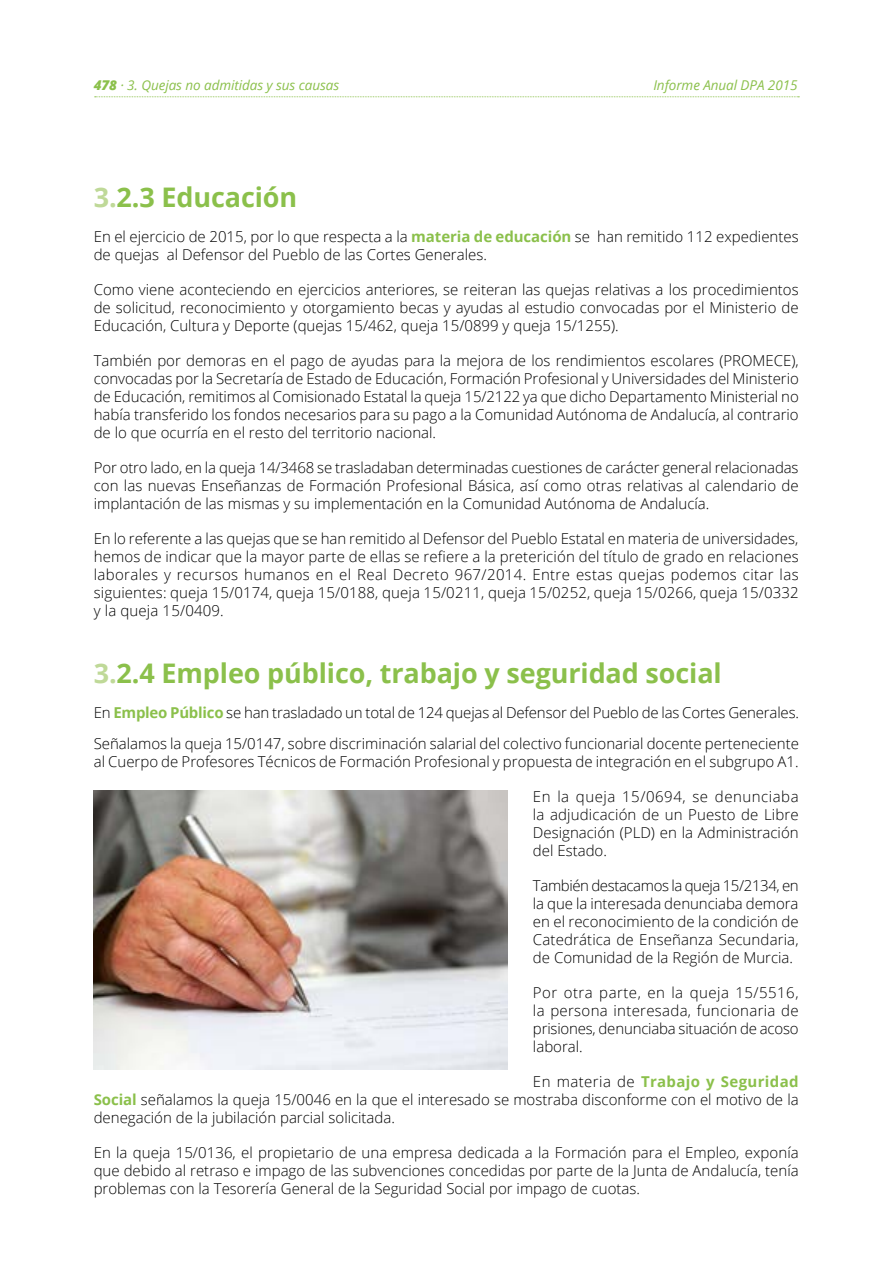
<style>
.page{position:relative;width:893px;height:1263px;background:#fff}
.page>*{position:absolute;margin:0;border:0;box-sizing:border-box;transform-origin:0 0}
.t1{font:700 27px "Open Sans";letter-spacing:-.005em;color:#8bc04b}
.t2{font:300 15px/18px "Open Sans";color:#000;text-align:justify}
.t3{font:italic 13.5px "Open Sans";letter-spacing:-.005em;color:#8bc04b}
.s1{font-weight:800}
.s2{color:#bfd998}
.s3{font-weight:700;color:#8bc04b}
</style>
<div class="page">
<svg style="left:95px;top:96px;width:704px;height:1px"></svg>
<img style="left:94px;top:790px;width:413px;height:279px">
<p class="t3" style="left:94px;top:76px;width:247px"><span class="s1">478</span> · 3. Quejas no admitidas y sus causas</p>
<p class="t3" style="left:653px;top:76px;width:146px">Informe Anual DPA 2015</p>
<h1 class="t1" style="left:94px;top:178px;width:205px"><span class="s2">3.</span>2.3 Educación</h1>
<p class="t2" style="left:94px;top:227px;width:706px">En el ejercicio de 2015, por lo que respecta a la <span class="s3">materia de educación</span> se han remitido 112 expedientes de quejas al Defensor del Pueblo de las Cortes Generales.</p>
<p class="t2" style="left:94px;top:280px;width:706px">Como viene aconteciendo en ejercicios anteriores, se reiteran las quejas relativas a los procedimientos de solicitud, reconocimiento y otorgamiento becas y ayudas al estudio convocadas por el Ministerio de Educación, Cultura y Deporte (quejas 15/462, queja 15/0899 y queja 15/1255).</p>
<p class="t2" style="left:94px;top:352px;width:707px">También por demoras en el pago de ayudas para la mejora de los rendimientos escolares (PROMECE), convocadas por la Secretaría de Estado de Educación, Formación Profesional y Universidades del Ministerio de Educación, remitimos al Comisionado Estatal la queja 15/2122 ya que dicho Departamento Ministerial no había transferido los fondos necesarios para su pago a la Comunidad Autónoma de Andalucía, al contrario de lo que ocurría en el resto del territorio nacional.</p>
<p class="t2" style="left:94px;top:459px;width:706px">Por otro lado, en la queja 14/3468 se trasladaban determinadas cuestiones de carácter general relacionadas con las nuevas Enseñanzas de Formación Profesional Básica, así como otras relativas al calendario de implantación de las mismas y su implementación en la Comunidad Autónoma de Andalucía.</p>
<p class="t2" style="left:94px;top:530px;width:707px">En lo referente a las quejas que se han remitido al Defensor del Pueblo Estatal en materia de universidades, hemos de indicar que la mayor parte de ellas se refiere a la preterición del título de grado en relaciones laborales y recursos humanos en el Real Decreto 967/2014. Entre estas quejas podemos citar las siguientes: queja 15/0174, queja 15/0188, queja 15/0211, queja 15/0252, queja 15/0266, queja 15/0332 y la queja 15/0409.</p>
<h1 class="t1" style="left:94px;top:655px;width:629px"><span class="s2">3.</span>2.4 Empleo público, trabajo y seguridad social</h1>
<p class="t2" style="left:94px;top:697px;width:707px;line-height:30.8px">En <span class="s3">Empleo Público</span> se han trasladado un total de 124 quejas al Defensor del Pueblo de las Cortes Generales.<br>Señalamos la queja 15/0147, sobre discriminación salarial del colectivo funcionarial docente perteneciente</p>
<p class="t2" style="left:94px;top:752px;width:706px">al Cuerpo de Profesores Técnicos de Formación Profesional y propuesta de integración en el subgrupo A1.</p>
<p class="t2" style="left:533px;top:787px;width:267px">En la queja 15/0694, se denunciaba la adjudicación de un Puesto de Libre Designación (PLD) en la Administración del Estado.</p>
<p class="t2" style="left:533px;top:876px;width:267px">También destacamos la queja 15/2134, en la que la interesada denunciaba demora en el reconocimiento de la condición de Catedrática de Enseñanza Secundaria, de Comunidad de la Región de Murcia.</p>
<p class="t2" style="left:533px;top:983px;width:267px">Por otra parte, en la queja 15/5516, la persona interesada, funcionaria de prisiones, denunciaba situación de acoso laboral.</p>
<p class="t2" style="left:94px;top:1072px;width:706px;text-indent:439px">En materia de <span class="s3">Trabajo y Seguridad Social</span> señalamos la queja 15/0046 en la que el interesado se mostraba disconforme con el motivo de la denegación de la jubilación parcial solicitada.</p>
<p class="t2" style="left:94px;top:1143px;width:706px">En la queja 15/0136, el propietario de una empresa dedicada a la Formación para el Empleo, exponía que debido al retraso e impago de las subvenciones concedidas por parte de la Junta de Andalucía, tenía problemas con la Tesorería General de la Seguridad Social por impago de cuotas.</p>
</div>
